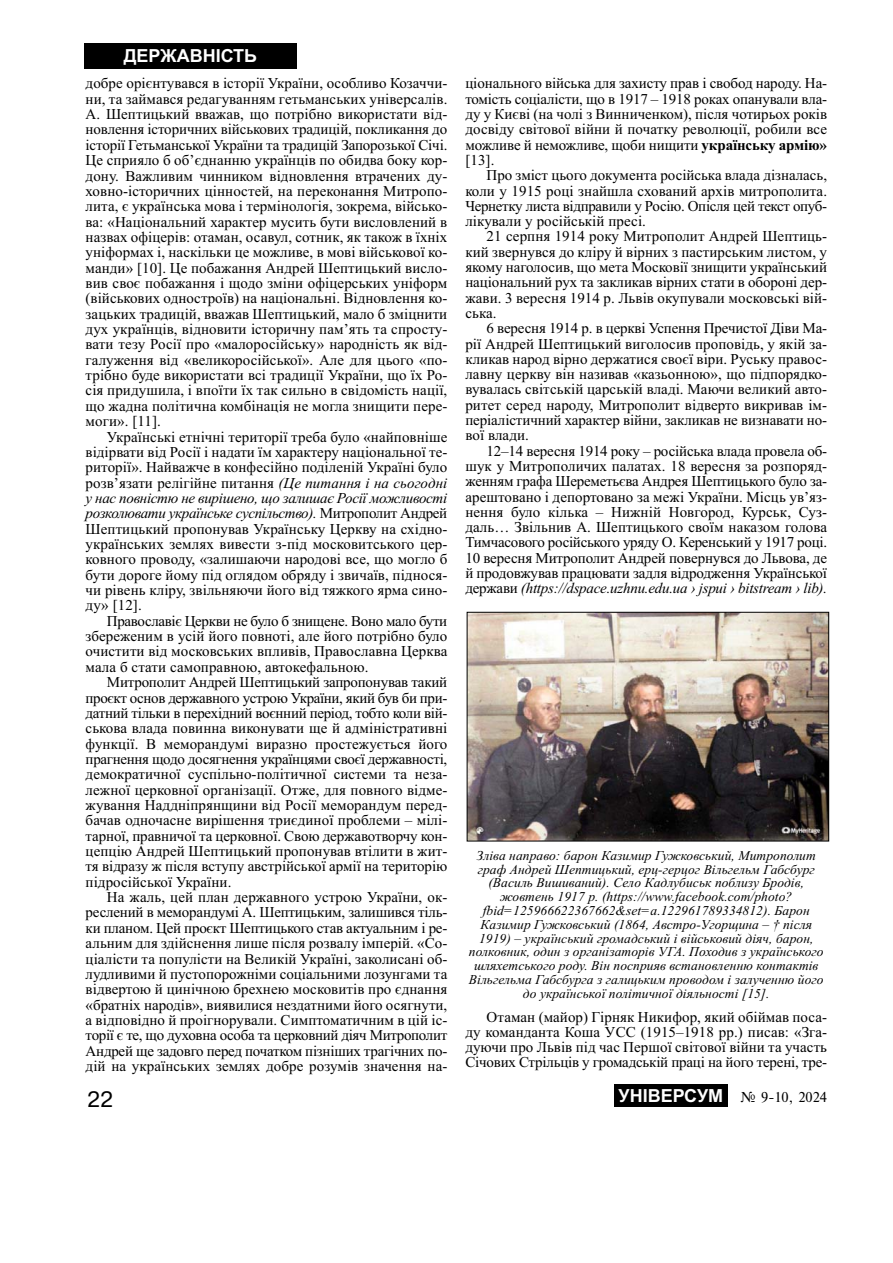
<style>
.page{position:relative;width:893px;height:1263px;background:#fff}
.page>*{position:absolute;margin:0;border:0;box-sizing:border-box;transform-origin:0 0}
.t1{font:21px "Ukr";color:#000}
.t2{font:700 18px "Arial";color:#fff}
.t3{font:15px/15.3px "Times New Roman";color:#000;text-align:justify}
.t4{font:15px "Times";color:#000}
.t5{font:italic 13.5px/13.8px "Times New Roman";letter-spacing:.005em;color:#000;text-align:center}
.s1{font-style:italic}
.s2{font-weight:700}
.s3{font-family:"Arial";font-weight:700;font-size:18px;color:#fff}
</style>
<div class="page">
<div style="left:84px;top:43px;width:213px;height:26px;background:#000"></div>
<div style="left:614px;top:1084px;width:113px;height:23px;background:#000"></div>
<img style="left:469px;top:614px;width:358px;height:225px">
<div style="left:467px;top:612px;width:362px;height:229px;border:1px solid #000"></div>
<p class="t2" style="left:124px;top:46px;width:135px">ДЕРЖАВНІСТЬ</p>
<p class="t3" style="left:86px;top:77px;width:363px">добре орієнтувався в iстoрiї України, особливо Козаччи&shy;ни, та займався редагуванням гетьманських універсалів.<br>А. Шептицький вважав, що потрібно використати від&shy;новлення історичних військових традицій, покликання до історії Гетьманської України та традицій Запорозької Січі.<br>Це сприяло б об’єднанню українців по обидва боку кор&shy;дону. Важливим чинником відновлення втрачених ду&shy;ховно-історичних цінностей, на переконання Митропо&shy;лита, є українська мова і термінологія, зокрема, військо&shy;ва: «Національний характер мусить бути висловлений в назвах офіцерів: отаман, осавул, сотник, як також в їхніх уніформах і, наскільки це можливе, в мові військової ко&shy;манди» [10]. Це побажання Андрей Шептицький висло&shy;вив своє побажання і щодо зміни офіцерських уніформ (військових одностроїв) на національні. Відновлення ко&shy;зацьких традицій, вважав Шептицький, мало б зміцнити дух українців, відновити історичну пам’ять та спросту&shy;вати тезу Росії про «малоросійську» народність як від&shy;галуження від «великоросійської». Але для цього «по&shy;трібно буде використати всі традиції України, що їх Ро&shy;сія придушила, і впоїти їх так сильно в свідомість нації, що жадна політична комбінація не могла знищити пере&shy;моги». [11].</p>
<p class="t3" style="left:86px;top:430px;width:363px;text-indent:21px">Українські етнічні території треба було «найповніше відірвати від Росії і надати їм характеру національної те&shy;риторії». Найважче в конфесійно поділеній Україні було розв’язати релігійне питання <span class="s1">(Це питання і на сьогодні у нас повністю не вирішено, що залишає Росії можливості розколювати українське суспільство).</span> Митрополит Андрей Шептицький пропонував Українську Церкву на східно&shy;українських землях вивести з-під московитського цер&shy;ковного проводу, «залишаючи народові все, що могло б бути дороге йому під оглядом обряду і звичаїв, піднося&shy;чи рівень кліру, звільняючи його від тяжкого ярма сино&shy;ду» [12].</p>
<p class="t3" style="left:86px;top:615px;width:363px;text-indent:21px">Православіє Церкви не було б знищене. Воно мало бути збереженим в усій його повноті, але його потрібно було очистити від московських впливів, Православна Церква мала б стати самоправною, автокефальною.</p>
<p class="t3" style="left:86px;top:676px;width:363px;text-indent:21px">Митрополит Андрей Шептицький запропонував такий проєкт основ державного устрою України, який був би при&shy;датний тільки в перехідний воєнний період, тобто коли вій&shy;ськова влада повинна виконувати ще й адміністративні функції. В меморандумі виразно простежується його прагнення щодо досягнення українцями своєї державності, демократичної суспiльно-полiтичної системи та неза&shy;лежної церковної органiзацiї. Отже, для повного відме&shy;жування Наддніпрянщини від Росії меморандум перед&shy;бачав одночасне вирішення триєдиної проблеми – мілі&shy;тарної, правничої та церковної. Свою державотворчу кон&shy;цепцію Андрей Шептицький пропонував втілити в жит&shy;тя відразу ж після вступу австрійської армії на територію підросійської України.</p>
<p class="t3" style="left:86px;top:891px;width:363px;text-indent:21px">На жаль, цей план державного устрою України, ок&shy;реслений в меморандумі А. Шептицьким, залишився тіль&shy;ки планом. Цей проєкт Шептицького став актуальним і ре&shy;альним для здійснення лише після розвалу імперій. «Со&shy;ціалісти та популісти на Великій Україні, заколисані об&shy;лудливими й пустопорожніми соціальними лозунгами та відвертою й цинічною брехнею московитів про єднання «братніх народів», виявилися нездатними його осягнути, а відповідно й проігнорували. Симптоматичним в цій іс&shy;торії є те, що духовна особа та церковний діяч Митрополит Андрей ще задовго перед початком пізніших трагічних по&shy;дій на українських землях добре розумів значення на-</p>
<p class="t3" style="left:465px;top:77px;width:363px">ціонального війська для захисту прав і свобод народу. На&shy;томість соціалісти, що в 1917 – 1918 роках опанували вла&shy;ду у Києві (на чолі з Винниченком), після чотирьох років досвіду світової війни й початку революції, робили все можливе й неможливе, щоби нищити <span class="s2">українську армію» </span>[13].</p>
<p class="t3" style="left:465px;top:169px;width:363px;text-indent:21px">Про зміст цього документа російська влада дізналась, коли у 1915 році знайшла схований архів митрополита.<br>Чернетку листа відправили у Росію. Опісля цей текст опуб&shy;лікували у російській пресі.</p>
<p class="t3" style="left:465px;top:230px;width:363px;text-indent:21px">21 серпня 1914 року Митрополит Андрей Шептиць&shy;кий звернувся до кліру й вірних з пастирським листом, у якому наголосив, що мета Московії знищити український національний рух та закликав вірних стати в обороні дер&shy;жави. 3 вересня 1914 р. Львів окупували московські вій&shy;ська.</p>
<p class="t3" style="left:465px;top:322px;width:363px;text-indent:21px">6 вересня 1914 р. в церкві Успення Пречистої Діви Ма&shy;рії Андрей Шептицький виголосив проповідь, у якій за&shy;кликав народ вірно держатися своєї віри. Руську правос&shy;лавну церкву він називав «казьонною», що підпорядко&shy;вувалась світській царській владі. Маючи великий авто&shy;ритет серед народу, Митрополит відверто викривав ім&shy;періалістичний характер війни, закликав не визнавати но&shy;вої влади.</p>
<p class="t3" style="left:465px;top:444px;width:363px;text-indent:21px">12–14 вересня 1914 року – російська влада провела об&shy;шук у Митрополичих палатах. 18 вересня за розпоряд&shy;женням графа Шереметьєва Андрея Шептицького було за&shy;арештовано і депортовано за межі України. Місць ув’яз&shy;нення було кілька – Нижній Новгород, Курськ, Суз&shy;даль… Звільнив А. Шептицького своїм наказом голова Тимчасового російського уряду О. Керенський у 1917 році.<br>10 вересня Митрополит Андрей повернувся до Львова, де й продовжував працювати задля відродження Української держави <span class="s1">(https://dspace.uzhnu.edu.ua › jspui › bitstream › lib).</span></p>
<p class="t5" style="left:469px;top:850px;width:356px">Зліва направо: барон Казимир Гужковський, Митрополит граф Андрей Шептицький, ерц-герцог Вільгельм Габсбург (Василь Вишиваний). Село Кадлубиськ поблизу Бродів, жовтень 1917 р. (https://www.facebook.com/photo? fbid=125966622367662&amp;set=a.122961789334812). Барон Казимир Гужковський (1864, Австро-Угорщина – † після 1919) – український громадський і військовий діяч, барон, полковник, один з організаторів УГА. Походив з українського шляхетського роду. Він посприяв встановленню контактів Вільгельма Габсбурга з галицьким проводом і залученню його до української політичної діяльності [15].</p>
<p class="t3" style="left:465px;top:1010px;width:363px;text-indent:21px">Отаман (майор) Гірняк Никифор, який обіймав поса&shy;ду команданта Коша УСС (1915–1918 рр.) писав: «Зга&shy;дуючи про Львів під час Першої світової війни та участь Січових Стрільців у громадській праці на його терені, тре-</p>
<h1 class="t1" style="left:87px;top:1087px;width:27px">22</h1>
<p class="t4" style="left:618px;top:1088px;width:210px"><span class="s3">УНІВЕРСУМ</span> ‹ 9-10, 2024</p>
</div>
